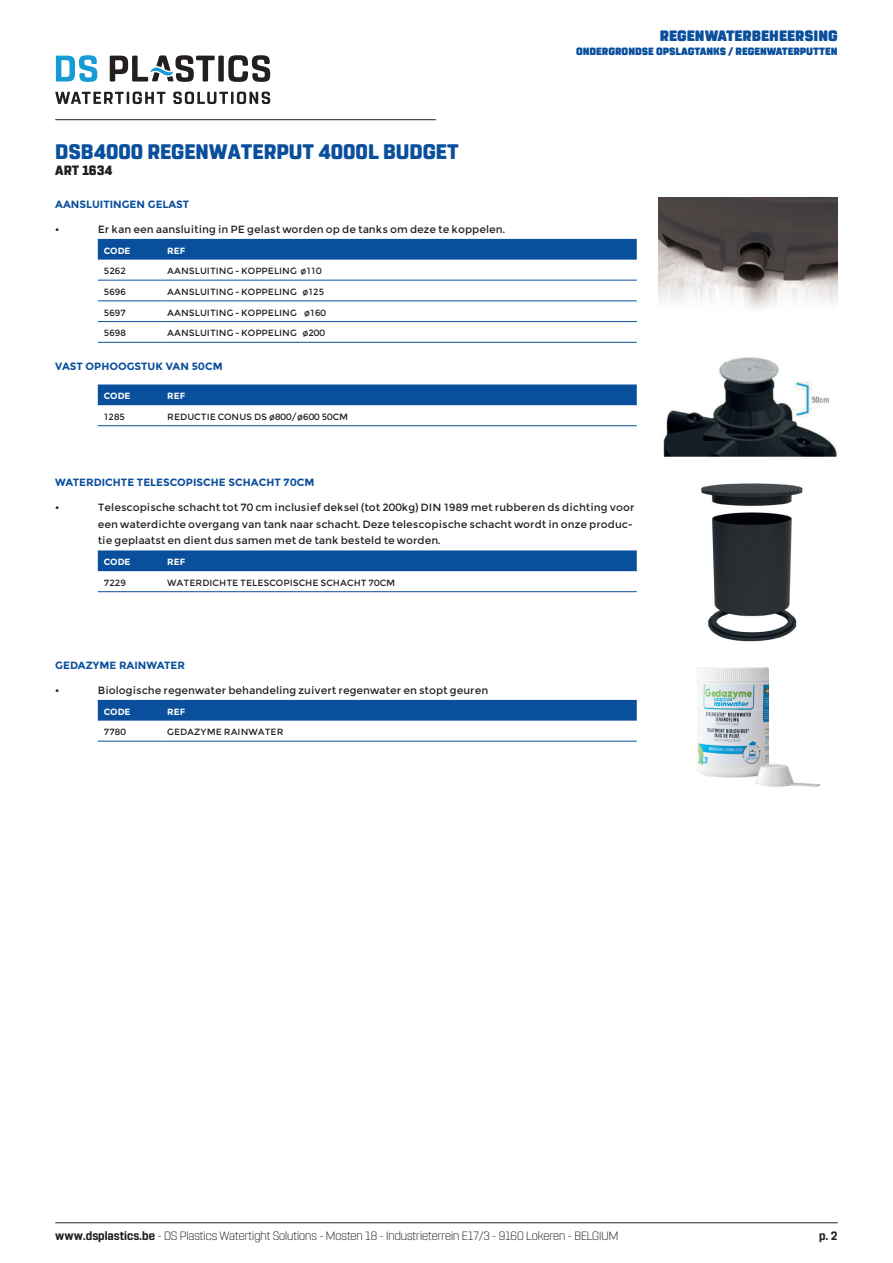
<style>
.page{position:relative;width:893px;height:1263px;background:#fff}
.page>*{position:absolute;margin:0;border:0;box-sizing:border-box;transform-origin:0 0}
.t1{font:800 21px "Rohn Rounded";color:#0a4f9c}
.t2{font:900 15px "Rohn Rounded";color:#0a4f9c}
.t3{font:800 13.5px "Rohn Rounded";color:#231f20}
.t4{font:300 12px "Rohn Rounded";color:#231f20}
.t5{font:700 12px "Rohn Rounded";color:#231f20}
.t6{font:10.5px/16.5px "Montserrat";color:#231f20}
.t7{font:700 10.5px "Montserrat";color:#0a4f9c}
.t8{font:900 10.5px "Rohn Rounded";color:#0a4f9c}
.t9{font:9px "Montserrat";color:#231f20}
.t10{font:700 9px "Montserrat";color:#fff}
.s1{font-weight:700}
</style>
<div class="page">
<hr style="left:55px;top:1222px;width:783px;height:1px;background:#231f20">
<hr style="left:55px;top:119px;width:381px;height:1px;background:#231f20">
<svg style="left:56px;top:55px;width:41px;height:27px"></svg>
<svg style="left:55px;top:92px;width:215px;height:12px"></svg>
<svg style="left:110px;top:55px;width:160px;height:27px"></svg>
<div style="left:98px;top:239px;width:539px;height:21px;background:#0a4f9c"></div>
<hr style="left:98px;top:301px;width:63px;height:1px;background:#0a4f9c">
<hr style="left:161px;top:301px;width:476px;height:1px;background:#0a4f9c">
<hr style="left:98px;top:321px;width:63px;height:1px;background:#0a4f9c">
<hr style="left:161px;top:321px;width:476px;height:1px;background:#0a4f9c">
<hr style="left:98px;top:342px;width:63px;height:1px;background:#0a4f9c">
<hr style="left:161px;top:342px;width:476px;height:1px;background:#0a4f9c">
<hr style="left:98px;top:280px;width:63px;height:1px;background:#0a4f9c">
<hr style="left:161px;top:280px;width:476px;height:1px;background:#0a4f9c">
<div style="left:98px;top:384px;width:539px;height:21px;background:#0a4f9c"></div>
<hr style="left:98px;top:425px;width:63px;height:1px;background:#0a4f9c">
<hr style="left:161px;top:425px;width:476px;height:1px;background:#0a4f9c">
<div style="left:98px;top:550px;width:539px;height:21px;background:#0a4f9c"></div>
<hr style="left:98px;top:591px;width:63px;height:1px;background:#0a4f9c">
<hr style="left:161px;top:591px;width:476px;height:1px;background:#0a4f9c">
<div style="left:98px;top:700px;width:539px;height:21px;background:#0a4f9c"></div>
<hr style="left:98px;top:741px;width:63px;height:1px;background:#0a4f9c">
<hr style="left:161px;top:741px;width:476px;height:1px;background:#0a4f9c">
<img style="left:658px;top:198px;width:180px;height:111px">
<img style="left:701px;top:483px;width:102px;height:159px">
<img style="left:697px;top:667px;width:123px;height:120px">
<img style="left:663px;top:357px;width:174px;height:100px">
<h1 class="t1" style="left:55px;top:139px;width:405px">DSB4000 REGENWATERPUT 4000L BUDGET</h1>
<p class="t3" style="left:55px;top:162px;width:59px">ART 1634</p>
<p class="t7" style="left:55px;top:198px;width:136px">AANSLUITINGEN GELAST</p>
<p class="t6" style="left:55px;top:221px;width:6px">•</p>
<p class="t6" style="left:98px;top:221px;width:409px">Er kan een aansluiting in PE gelast worden op de tanks om deze te koppelen.</p>
<p class="t10" style="left:104px;top:245px;width:28px">CODE</p>
<p class="t10" style="left:167px;top:245px;width:19px">REF</p>
<p class="t9" style="left:104px;top:265px;width:24px">5262</p>
<p class="t9" style="left:167px;top:265px;width:156px">AANSLUITING - KOPPELING ø110</p>
<p class="t9" style="left:104px;top:286px;width:24px">5696</p>
<p class="t9" style="left:167px;top:286px;width:158px">AANSLUITING - KOPPELING ø125</p>
<p class="t9" style="left:104px;top:307px;width:24px">5697</p>
<p class="t9" style="left:167px;top:307px;width:160px">AANSLUITING - KOPPELING ø160</p>
<p class="t9" style="left:104px;top:328px;width:24px">5698</p>
<p class="t9" style="left:167px;top:328px;width:159px">AANSLUITING - KOPPELING ø200</p>
<p class="t7" style="left:55px;top:360px;width:169px">VAST OPHOOGSTUK VAN 50CM</p>
<p class="t10" style="left:104px;top:391px;width:28px">CODE</p>
<p class="t10" style="left:167px;top:391px;width:19px">REF</p>
<p class="t9" style="left:104px;top:411px;width:23px">1285</p>
<p class="t9" style="left:167px;top:411px;width:183px">REDUCTIE CONUS DS ø800/ø600 50CM</p>
<h2 class="t2" style="left:660px;top:27px;width:179px">REGENWATERBEHEERSING</h2>
<p class="t8" style="left:576px;top:45px;width:263px">ONDERGRONDSE OPSLAGTANKS / REGENWATERPUTTEN</p>
<p class="t7" style="left:55px;top:476px;width:261px">WATERDICHTE TELESCOPISCHE SCHACHT 70CM</p>
<p class="t6" style="left:55px;top:499px;width:6px">•</p>
<p class="t6" style="left:98px;top:499px;width:538px">Telescopische schacht tot 70 cm inclusief deksel (tot 200kg) DIN 1989 met rubberen ds dichting voor een waterdichte overgang van tank naar schacht. Deze telescopische schacht wordt in onze produc&shy;tie geplaatst en dient dus samen met de tank besteld te worden.</p>
<p class="t10" style="left:104px;top:557px;width:28px">CODE</p>
<p class="t10" style="left:167px;top:557px;width:19px">REF</p>
<p class="t9" style="left:104px;top:577px;width:24px">7229</p>
<p class="t9" style="left:167px;top:577px;width:230px">WATERDICHTE TELESCOPISCHE SCHACHT 70CM</p>
<p class="t7" style="left:55px;top:659px;width:131px">GEDAZYME RAINWATER</p>
<p class="t6" style="left:55px;top:682px;width:6px">•</p>
<p class="t6" style="left:98px;top:682px;width:392px">Biologische regenwater behandeling zuivert regenwater en stopt geuren</p>
<p class="t10" style="left:104px;top:706px;width:28px">CODE</p>
<p class="t10" style="left:167px;top:706px;width:19px">REF</p>
<p class="t9" style="left:104px;top:726px;width:24px">7780</p>
<p class="t9" style="left:167px;top:726px;width:118px">GEDAZYME RAINWATER</p>
<p class="t4" style="left:55px;top:1229px;width:565px"><span class="s1">www.dsplastics.be</span> - DS Plastics Watertight Solutions - Mosten 18 - Industrieterrein E17/3 - 9160 Lokeren - BELGIUM</p>
<p class="t5" style="left:819px;top:1229px;width:20px">p. 2</p>
</div>
